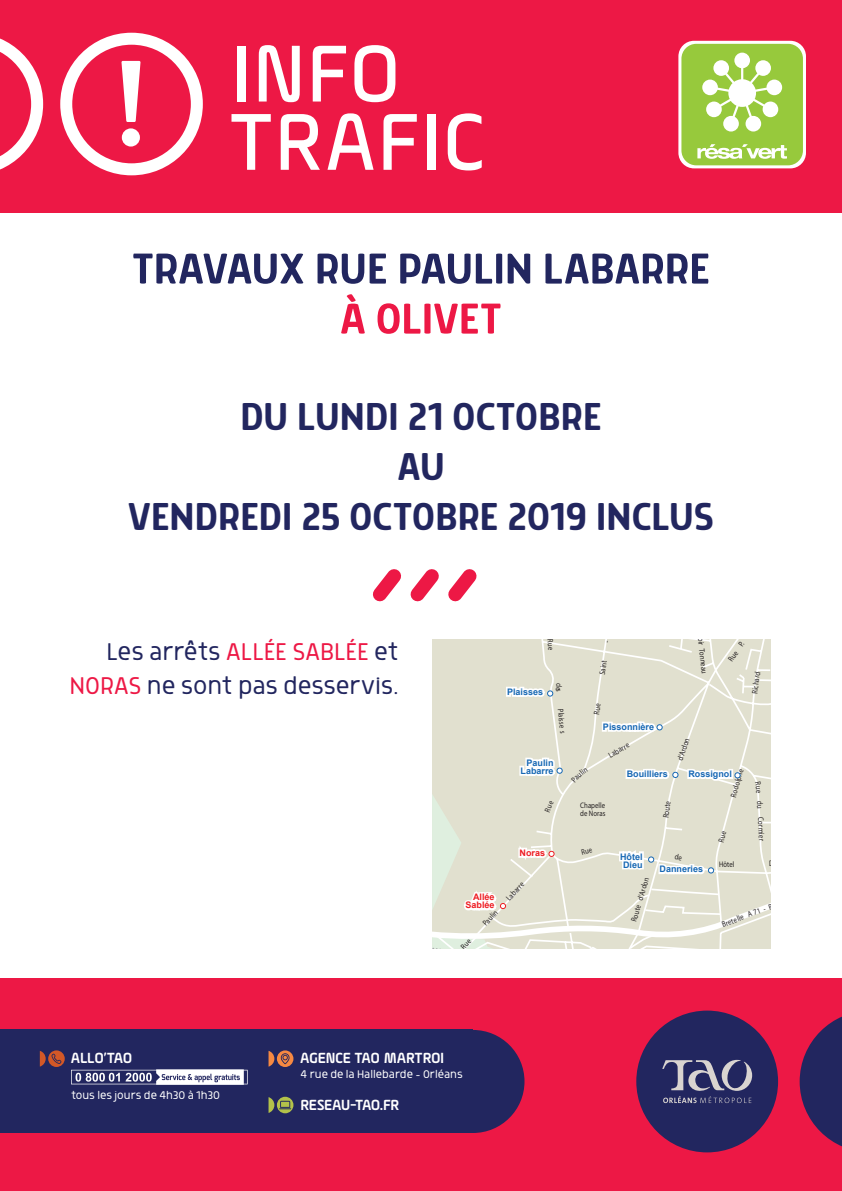
<style>
.page{position:relative;width:842px;height:1191px;background:#fff}
.page>*{position:absolute;margin:0;border:0;box-sizing:border-box;transform-origin:0 0}
.t1{font:500 76.5px "Alpineo";letter-spacing:.025em;color:#fff}
.t2{font:50px "Morl";letter-spacing:-.015em;color:#22265f}
.t3{font:50px "Morl";letter-spacing:-.015em;color:#ed1845}
.t4{font:45px "Morl";letter-spacing:-.01em;color:#22265f}
.t5{font:300 28px/33.6px "Morl";letter-spacing:-.01em;color:#22265f;text-align:right}
.t6{font:700 13.9px "Alpineo";letter-spacing:.005em;color:#fff}
.t7{font:300 12.9px "Morl";color:#fff}
.t8{font:700 9px/8px "Arial";color:#1768b4;text-align:right}
.t9{font:700 9px/8px "Arial";color:#ee1d23;text-align:right}
.t10{font:8px/8px "Myriad Pro";color:#231f20;scale:.85 1}
.s1{color:#ed1845}
</style>
<div class="page">
<div style="left:0;top:978px;width:842px;height:213px;background:#ed1845"></div>
<div style="left:0;top:0;width:842px;height:212px;background:#ed1845"></div>
<div style="left:636px;top:1010px;width:142px;height:142px;background:#22265f;border-radius:50%"></div>
<svg style="left:662px;top:1059px;width:90px;height:44px"></svg>
<svg style="left:800px;top:1016px;width:42px;height:131px"></svg>
<svg style="left:372px;top:569px;width:105px;height:33px"></svg>
<div style="left:60px;top:33px;width:143px;height:142px;border:12px solid #fff;border-radius:50%"></div>
<svg style="left:121px;top:61px;width:20px;height:85px"></svg>
<svg style="left:0;top:38px;width:43px;height:132px"></svg>
<div style="left:0;top:1030px;width:473px;height:103px;background:#22265f"></div>
<div style="left:421px;top:1030px;width:103px;height:103px;background:#22265f;border-radius:50%"></div>
<svg style="left:71px;top:1069px;width:177px;height:15px"></svg>
<svg style="left:269px;top:1051px;width:5px;height:15px"></svg>
<div style="left:277px;top:1050px;width:16px;height:17px;background:#f68942;border-radius:50%"></div>
<svg style="left:281px;top:1053px;width:9px;height:11px"></svg>
<svg style="left:40px;top:1051px;width:6px;height:15px"></svg>
<svg style="left:48px;top:1050px;width:17px;height:17px"></svg>
<svg style="left:52px;top:1053px;width:9px;height:10px"></svg>
<div style="left:277px;top:1096px;width:16px;height:17px;background:#b3c24a;border-radius:50%"></div>
<svg style="left:269px;top:1097px;width:22px;height:16px"></svg>
<svg style="left:678px;top:41px;width:128px;height:127px"></svg>
<div style="left:681px;top:44px;width:122px;height:121px;background:#97c93c;border-radius:15px"></div>
<svg style="left:702px;top:53px;width:80px;height:78px"></svg>
<svg style="left:697px;top:144px;width:90px;height:15px"></svg>
<svg style="left:432px;top:639px;width:339px;height:50px;background:#e2e1d1"></svg>
<div style="left:432px;top:689px;width:339px;height:260px;background:#e1e0cf"></div>
<svg style="left:518px;top:753px;width:45px;height:29px"></svg>
<svg style="left:594px;top:704px;width:68px;height:34px"></svg>
<svg style="left:547px;top:639px;width:6px;height:11px"></svg>
<svg style="left:504px;top:683px;width:58px;height:17px"></svg>
<svg style="left:752px;top:671px;width:8px;height:23px"></svg>
<svg style="left:755px;top:781px;width:8px;height:23px"></svg>
<svg style="left:621px;top:756px;width:119px;height:29px"></svg>
<svg style="left:684px;top:738px;width:6px;height:8px"></svg>
<svg style="left:571px;top:768px;width:17px;height:14px"></svg>
<svg style="left:432px;top:793px;width:294px;height:156px;background:#e4e4d5"></svg>
<p class="t1" style="left:230px;top:30px;width:171px">INFO</p>
<p class="t1" style="left:230px;top:99px;width:255px">TRAFIC</p>
<p class="t2" style="left:132px;top:241px;width:580px">TRAVAUX RUE PAULIN LABARRE</p>
<p class="t3" style="left:340px;top:291px;width:164px">À OLIVET</p>
<p class="t4" style="left:240px;top:391px;width:363px">DU LUNDI 21 OCTOBRE</p>
<p class="t4" style="left:397px;top:441px;width:49px">AU</p>
<p class="t4" style="left:128px;top:491px;width:588px">VENDREDI 25 OCTOBRE 2019 INCLUS</p>
<p class="t5" style="left:70px;top:635px;width:331px">Les arrêts <span class="s1">ALLÉE SABLÉE</span> et<br><span class="s1">NORAS</span> ne sont pas desservis.</p>
<p class="t8" style="left:507px;top:688px;width:38px">Plaisses</p>
<p class="t10" style="left:565px;top:708px;width:31px;rotate:84deg">Plaisse s</p>
<p class="t10" style="left:598px;top:674px;width:19px;rotate:-82deg">Saint</p>
<p class="t8" style="left:603px;top:723px;width:53px">Pissonnière</p>
<p class="t10" style="left:705px;top:637px;width:45px;rotate:84deg">oir Tonneau</p>
<p class="t10" style="left:726px;top:658px;width:28px;rotate:-56deg">Rue P.</p>
<p class="t8" style="left:520px;top:759px;width:35px">Paulin<br>Labarre</p>
<p class="t9" style="left:466px;top:893px;width:31px">Allée<br>Sablée</p>
<p class="t9" style="left:519px;top:849px;width:27px">Noras</p>
<p class="t10" style="left:505px;top:896px;width:28px;rotate:-47deg">Labarre</p>
<p class="t10" style="left:481px;top:921px;width:23px;rotate:-47deg">Paulin</p>
<p class="t10" style="left:607px;top:752px;width:28px;rotate:-30deg">Labarre</p>
<p class="t10" style="left:580px;top:801px;width:31px">Chapelle de Noras</p>
<p class="t8" style="left:627px;top:770px;width:43px">Bouilliers</p>
<p class="t10" style="left:677px;top:755px;width:15px;rotate:-72deg">'Ard</p>
<p class="t10" style="left:729px;top:796px;width:36px;rotate:-75deg">Rodolphe</p>
<p class="t8" style="left:688px;top:770px;width:45px">Rossignol</p>
<p class="t8" style="left:620px;top:852px;width:24px;text-align:center">Hôtel<br>Dieu</p>
<p class="t10" style="left:636px;top:898px;width:29px;rotate:-73deg">d'Ardon</p>
<p class="t8" style="left:660px;top:865px;width:45px">Danneries</p>
<p class="t10" style="left:719px;top:860px;width:20px;rotate:-2deg">Hôtel</p>
<p class="t10" style="left:764px;top:805px;width:44px;rotate:87deg">u Cormier</p>
<p class="t10" style="left:630px;top:920px;width:22px;rotate:-74deg">Route</p>
<p class="t10" style="left:721px;top:920px;width:64px;rotate:-20deg">Bretelle A 71 - R</p>
<p class="t6" style="left:71px;top:1050px;width:62px">ALLO’TAO</p>
<p class="t6" style="left:301px;top:1049px;width:145px">AGENCE TAO MARTROI</p>
<p class="t7" style="left:301px;top:1067px;width:164px">4 rue de la Hallebarde - Orléans</p>
<p class="t6" style="left:301px;top:1097px;width:100px">RESEAU-TAO.FR</p>
<p class="t7" style="left:71px;top:1088px;width:151px">tous les jours de 4h30 à 1h30</p>
</div>
